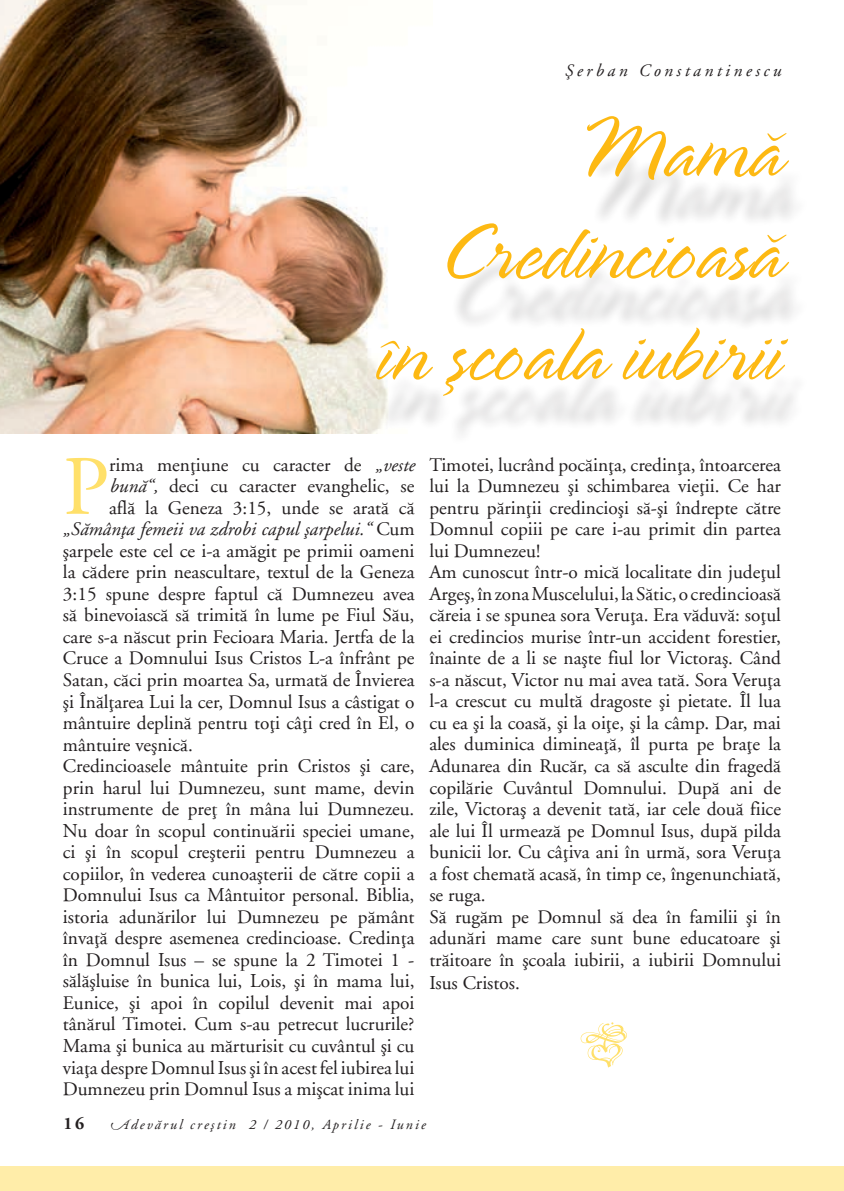
<style>
.page{position:relative;width:844px;height:1191px;background:#fff}
.page>*{position:absolute;margin:0;border:0;box-sizing:border-box;transform-origin:0 0}
.t1{font:300 87.5px/101.5px "Spring";color:#fdb913;text-align:right}
.t2{font:84.17px "Adobe Garamond Regular SC";color:#ffe06a}
.t3{font:19.25px/21.5px "Adobe Garamond";color:#231f20}
.t4{font:italic 19.25px "Adobe Garamond";color:#231f20}
.t5{font:italic 17.5px "Adobe Garamond";letter-spacing:.2em;color:#231f20}
.t6{font:700 17.5px "Adobe Garamond";color:#231f20}
.t7{font:italic 14px "Adobe Garamond";letter-spacing:.15em;color:#231f20}
.s1{font-style:italic}
.s2{font-style:normal}
.s3{font-family:"Adobe Garamond Alt"}
</style>
<div class="page">
<img style="left:0;top:0;width:378px;height:433px">
<div style="left:378px;top:149px;width:430px;height:297px;background:#231f20;opacity:.2"></div>
<svg style="left:580px;top:1022px;width:47px;height:45px"></svg>
<div style="left:0;top:1166px;width:843px;height:25px;background:#ffeda9"></div>
<p class="t5" style="left:564px;top:61px;width:218px">Şerban Constantinescu</p>
<h1 class="t1" style="left:375px;top:104px;width:407px">Mamă<br>Credincioasă în şcoala iubirii</h1>
<h2 class="t2" style="left:63px;top:440px;width:48px">P</h2>
<p class="t3" style="left:109px;top:454px;width:307px">rima menţiune cu caracter de <span class="s1">„veste</span></p>
<p class="t3" style="left:109px;top:476px;width:307px"><span class="s1">bună“,</span> deci cu caracter evanghelic, se</p>
<p class="t3" style="left:109px;top:497px;width:306px">află la Geneza 3:15, unde se arată că</p>
<p class="t4" style="left:63px;top:519px;width:353px">„Sămânţa femeii va zdrobi capul şarpelui.“ <span class="s2">Cum</span></p>
<p class="t3" style="left:63px;top:540px;width:353px">şarpele este cel ce i-a amăgit pe primii oameni</p>
<p class="t3" style="left:63px;top:562px;width:353px">la cădere prin neascultare, textul de la Geneza</p>
<p class="t3" style="left:63px;top:583px;width:353px">3:15 spune despre faptul că Dumnezeu avea</p>
<p class="t3" style="left:63px;top:605px;width:353px">să binevoiască să trimită în lume pe Fiul Său,</p>
<p class="t3" style="left:63px;top:626px;width:353px">care s-a născut prin Fecioara Maria. Jertfa de la</p>
<p class="t3" style="left:63px;top:648px;width:353px">Cruce a Domnului Isus Cristos L-a înfrânt pe</p>
<p class="t3" style="left:63px;top:669px;width:353px">Satan, căci prin moartea Sa, urmată de Învierea</p>
<p class="t3" style="left:63px;top:691px;width:353px">şi Înălţarea Lui la cer, Domnul Isus a câstigat o</p>
<p class="t3" style="left:63px;top:712px;width:353px">mântuire deplină pentru toţi câţi cred în El, o</p>
<p class="t3" style="left:63px;top:734px;width:131px">mântuire veşnică.</p>
<p class="t3" style="left:63px;top:755px;width:353px">Credincioasele mântuite prin Cristos şi care,</p>
<p class="t3" style="left:63px;top:777px;width:353px">prin harul lui Dumnezeu, sunt mame, devin</p>
<p class="t3" style="left:63px;top:798px;width:353px">instrumente de preţ în mâna lui Dumnezeu.</p>
<p class="t3" style="left:63px;top:820px;width:353px">Nu doar în scopul continuării speciei umane,</p>
<p class="t3" style="left:63px;top:841px;width:353px">ci şi în scopul creşterii pentru Dumnezeu a</p>
<p class="t3" style="left:63px;top:863px;width:353px">copiilor, în vederea cunoaşterii de către copii a</p>
<p class="t3" style="left:63px;top:884px;width:353px">Domnului Isus ca Mântuitor personal. Biblia,</p>
<p class="t3" style="left:63px;top:906px;width:353px">istoria adunărilor lui Dumnezeu pe pământ</p>
<p class="t3" style="left:63px;top:928px;width:353px">învaţă despre asemenea credincioase. Credinţa</p>
<p class="t3" style="left:63px;top:949px;width:353px">în Domnul Isus – se spune la 2 Timotei 1 -</p>
<p class="t3" style="left:63px;top:971px;width:353px">sălăşluise în bunica lui, Lois, şi în mama lui,</p>
<p class="t3" style="left:63px;top:992px;width:353px">Eunice, şi apoi în copilul devenit mai apoi</p>
<p class="t3" style="left:63px;top:1014px;width:353px">tânărul Timotei. Cum s-au petrecut lucrurile?</p>
<p class="t3" style="left:63px;top:1035px;width:353px">Mama şi bunica au mărturisit cu cuvântul şi cu</p>
<p class="t3" style="left:63px;top:1057px;width:353px">viaţa despre Domnul Isus şi în acest fel iubirea lui</p>
<p class="t3" style="left:63px;top:1078px;width:353px">Dumnezeu prin Domnul Isus a mişcat inima lui</p>
<p class="t3" style="left:429px;top:454px;width:353px">Timotei, lucrând pocăinţa, credinţa, întoarcerea lui la Dumnezeu şi schimbarea vieţii. Ce har pentru părinţii credincioşi să-şi îndrepte către Domnul copiii pe care i-au primit din partea lui Dumnezeu!<br>Am cunoscut într-o mică localitate din judeţul Argeş, în zona Muscelului, la Sătic, o credincioasă căreia i se spunea sora Veruţa. Era văduvă: soţul ei credincios murise într-un accident forestier, înainte de a li se naşte fiul lor Victoraş. Când s-a născut, Victor nu mai avea tată. Sora Veruţa l-a crescut cu multă dragoste şi pietate. Îl lua cu ea şi la coasă, şi la oiţe, şi la câmp. Dar, mai ales duminica dimineaţă, îl purta pe braţe la Adunarea din Rucăr, ca să asculte din fragedă copilărie Cuvântul Domnului. După ani de zile, Victoraş a devenit tată, iar cele două fiice ale lui Îl urmează pe Domnul Isus, după pilda bunicii lor. Cu câţiva ani în urmă, sora Veruţa a fost chemată acasă, în timp ce, îngenunchiată, se ruga.<br>Să rugăm pe Domnul să dea în familii şi în adunări mame care sunt bune educatoare şi trăitoare în şcoala iubirii, a iubirii Domnului Isus Cristos.</p>
<p class="t6" style="left:63px;top:1114px;width:22px">16</p>
<p class="t7" style="left:109px;top:1117px;width:317px"><span class="s3">A</span>devărul creştin 2 / 2010, Aprilie - Iunie</p>
</div>
